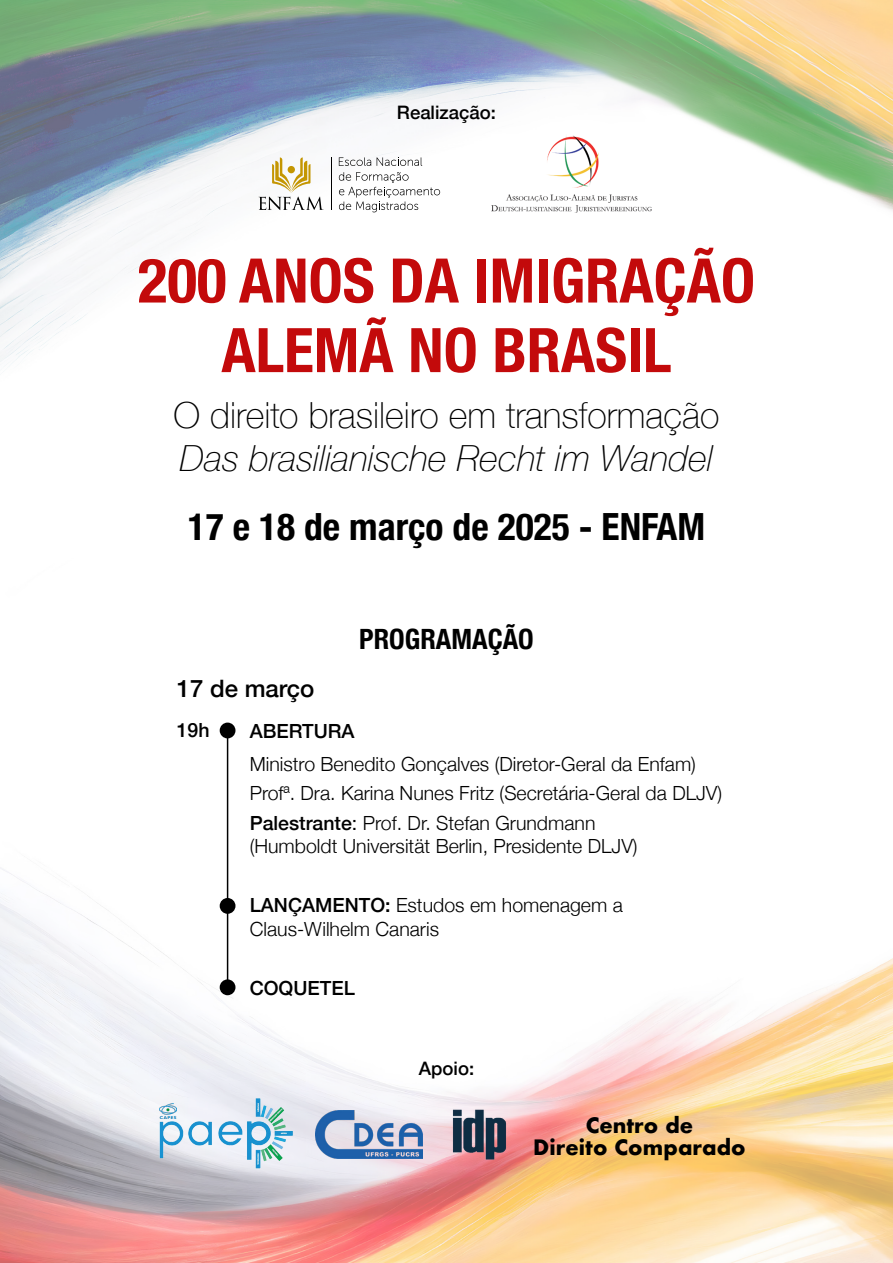
<style>
.page{position:relative;width:893px;height:1263px;background:#fff}
.page>*{position:absolute;margin:0;border:0;box-sizing:border-box;transform-origin:0 0}
.t1{font:700 condensed 61.5px/69.6px "Helvetica Neue";color:#c30a0b;text-align:center}
.t2{font:700 condensed 37.5px "Helvetica Neue";color:#000}
.t3{font:100 36px "Helvetica Neue";color:#000}
.t4{font:italic 100 36px "Helvetica Neue";color:#000}
.t5{font:700 condensed 27.9px "Helvetica Neue";color:#000}
.t6{font:500 24px "Helvetica Neue";color:#000}
.t7{font:700 20.7px/21.8px "Futura";color:#000;text-align:center}
.t8{font:300 19.5px/29.5px "Helvetica Neue";color:#000}
.t9{font:500 19.5px "Helvetica Neue";color:#000}
.t10{font:500 18.6px "Helvetica Neue";color:#000}
.s1{font-weight:500}
.s2{font-weight:400}
</style>
<div class="page">
<img style="left:0;top:0;width:893px;height:364px">
<img style="left:0;top:807px;width:893px;height:456px">
<hr style="left:227px;top:724px;width:1px;height:263px;background:#000">
<div style="left:220px;top:723px;width:15px;height:15px;background:#000;border-radius:50%"></div>
<div style="left:220px;top:898px;width:15px;height:16px;background:#000;border-radius:50%"></div>
<div style="left:220px;top:979px;width:15px;height:16px;background:#000;border-radius:50%"></div>
<svg style="left:339px;top:157px;width:32px;height:9px"></svg>
<svg style="left:377px;top:157px;width:45px;height:9px"></svg>
<svg style="left:339px;top:172px;width:101px;height:40px"></svg>
<hr style="left:331px;top:157px;width:1px;height:53px;background:#000">
<svg style="left:259px;top:157px;width:65px;height:53px"></svg>
<img style="left:491px;top:134px;width:161px;height:78px">
<img style="left:450px;top:1105px;width:58px;height:59px">
<img style="left:315px;top:1110px;width:107px;height:49px">
<img style="left:147px;top:1089px;width:153px;height:86px">
<img style="left:159px;top:1103px;width:18px;height:16px">
<p class="t10" style="left:397px;top:98px;width:101px">Realização:</p>
<h1 class="t1" style="left:138px;top:242px;width:619px">200 ANOS DA IMIGRAÇÃO<br>ALEMÃ NO BRASIL</h1>
<h3 class="t3" style="left:173px;top:388px;width:548px">O direito brasileiro em transformação</h3>
<h3 class="t4" style="left:180px;top:431px;width:535px">Das brasilianische Recht im Wandel</h3>
<h2 class="t2" style="left:188px;top:496px;width:519px">17 e 18 de março de 2025 - ENFAM</h2>
<p class="t6" style="left:177px;top:669px;width:139px">17 de março</p>
<h3 class="t5" style="left:359px;top:616px;width:176px">PROGRAMAÇÃO</h3>
<p class="t9" style="left:177px;top:714px;width:34px">19h</p>
<p class="t9" style="left:250px;top:716px;width:106px">ABERTURA</p>
<p class="t8" style="left:250px;top:747px;width:474px">Ministro Benedito Gonçalves (Diretor-Geral da Enfam)<br>Profª. Dra. Karina Nunes Fritz (Secretária-Geral da DLJV)<br><span class="s1">Palestrante</span><span class="s2">:</span> Prof. Dr. Stefan Grundmann</p>
<p class="t8" style="left:250px;top:830px;width:389px">(Humboldt Universität Berlin, Presidente DLJV)</p>
<p class="t8" style="left:250px;top:892px;width:375px;line-height:23.4px"><span class="s1">LANÇAMENTO:</span> Estudos em homenagem a<br>Claus-Wilhelm Canaris</p>
<p class="t9" style="left:250px;top:972px;width:107px">COQUETEL</p>
<p class="t10" style="left:419px;top:1054px;width:57px">Apoio:</p>
<p class="t7" style="left:533px;top:1114px;width:214px">Centro de<br>Direito Comparado</p>
</div>
